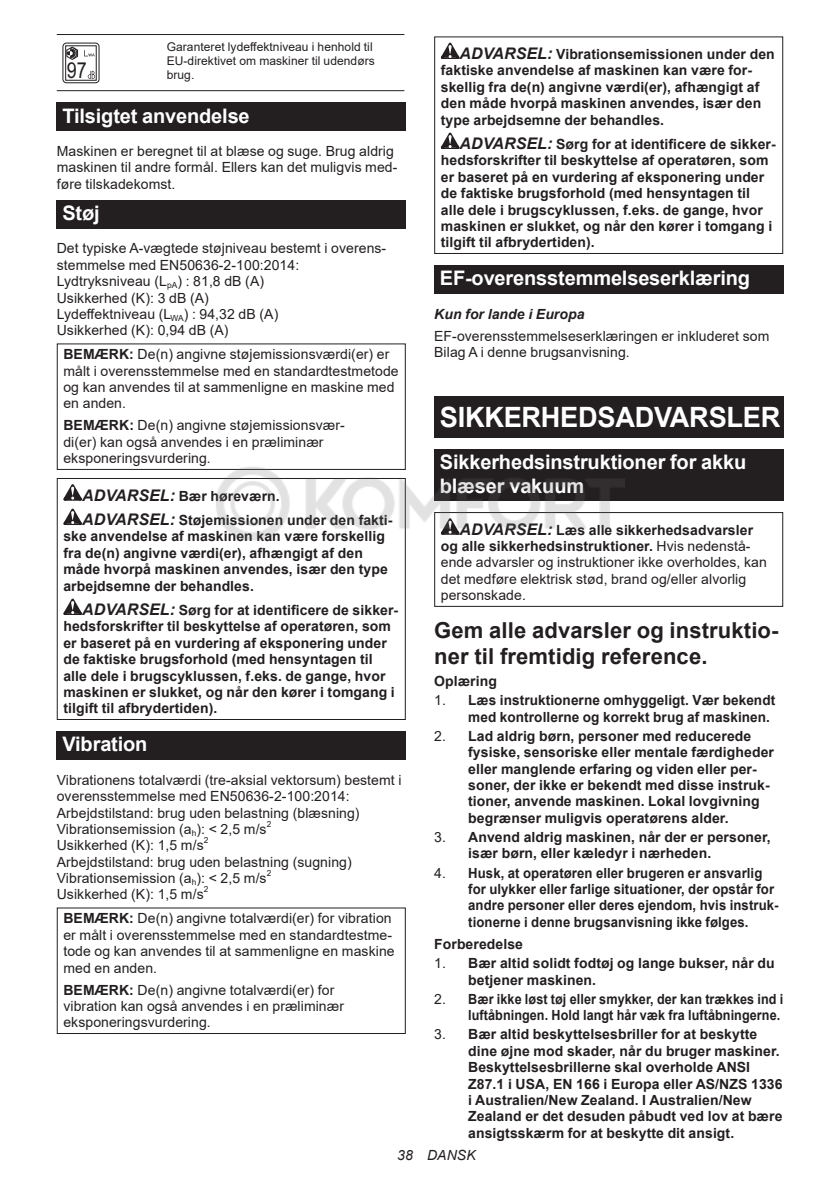
<style>
.page{position:relative;width:840px;height:1191px;background:#fff}
.page>*{position:absolute;margin:0;border:0;box-sizing:border-box;transform-origin:0 0}
.t1{font:700 28px "Arial";letter-spacing:-.01em;color:#fff}
.t2{font:700 22px/25.8px "Arial";letter-spacing:.005em;color:#231f20}
.t3{font:22px "Arial Narrow";color:#231f20}
.t4{font:700 20px/23.4px "Arial";letter-spacing:-.01em;color:#fff}
.t5{font:700 14px/16.4px "Arial";letter-spacing:.005em;color:#231f20}
.t6{font:14px/16.4px "Arial";letter-spacing:.005em;color:#231f20}
.t7{font:700 14px/16.4px "Arial";letter-spacing:.005em;color:#231f20;scale:.94 1}
.t8{font:700 14px/16.4px "Arial";letter-spacing:.005em;color:#231f20;text-align:right;scale:.9 1}
.t9{font:italic 700 14px "Arial";letter-spacing:.005em;color:#231f20}
.t10{font:italic 14px "Arial";letter-spacing:.005em;color:#231f20}
.t11{font:12px/14px "Arial";letter-spacing:.005em;color:#231f20}
.t12{font:8.4px "Arial";color:#231f20}
.s1{font-weight:700}
.s2{font-style:italic;font-size:16px}
.s3{font-weight:700;font-style:italic;font-size:16px}
.s4{font-weight:400}
</style>
<div class="page">
<hr style="left:57px;top:34px;width:104px;height:1px;background:#231f20">
<hr style="left:161px;top:34px;width:243px;height:1px;background:#231f20">
<hr style="left:57px;top:90px;width:104px;height:1px;background:#231f20">
<hr style="left:161px;top:90px;width:243px;height:1px;background:#231f20">
<svg style="left:84px;top:50px;width:10px;height:6px"></svg>
<div style="left:65px;top:45px;width:31px;height:36px;border:1px solid #231f20"></div>
<svg style="left:88px;top:71px;width:7px;height:8px"></svg>
<svg style="left:66px;top:47px;width:12px;height:13px"></svg>
<div style="left:62px;top:43px;width:37px;height:40px;border:1px solid #231f20;border-radius:4px"></div>
<div style="left:57px;top:102px;width:348px;height:29px;background:#231f20"></div>
<div style="left:57px;top:200px;width:348px;height:28px;background:#231f20"></div>
<div style="left:57px;top:343px;width:348px;height:127px;border:1px solid #231f20"></div>
<svg style="left:63px;top:484px;width:19px;height:16px"></svg>
<svg style="left:63px;top:508px;width:19px;height:17px"></svg>
<svg style="left:63px;top:598px;width:19px;height:17px"></svg>
<div style="left:57px;top:478px;width:348px;height:242px;border:1px solid #231f20"></div>
<div style="left:57px;top:731px;width:348px;height:29px;background:#231f20"></div>
<div style="left:57px;top:907px;width:348px;height:127px;border:1px solid #231f20"></div>
<svg style="left:440px;top:43px;width:19px;height:16px"></svg>
<svg style="left:440px;top:133px;width:19px;height:16px"></svg>
<div style="left:434px;top:36px;width:348px;height:218px;border:1px solid #231f20"></div>
<div style="left:434px;top:265px;width:348px;height:29px;background:#231f20"></div>
<div style="left:434px;top:397px;width:348px;height:41px;background:#231f20"></div>
<div style="left:434px;top:449px;width:348px;height:52px;background:#231f20"></div>
<div style="left:434px;top:512px;width:348px;height:95px;border:1px solid #231f20"></div>
<img style="left:210px;top:457px;width:419px;height:92px">
<p class="t11" style="left:167px;top:39px;width:209px">Garanteret lydeffektniveau i henhold til<br>EU-direktivet om maskiner til udendørs brug.</p>
<h3 class="t4" style="left:62px;top:105px;width:189px">Tilsigtet anvendelse</h3>
<p class="t6" style="left:57px;top:143px;width:342px">Maskinen er beregnet til at blæse og suge. Brug aldrig maskinen til andre formål. Ellers kan det muligvis med&shy;føre tilskadekomst.</p>
<h3 class="t4" style="left:62px;top:201px;width:39px">Støj</h3>
<p class="t6" style="left:57px;top:240px;width:331px">Det typiske A-vægtede støjniveau bestemt i overens&shy;stemmelse med EN50636-2-100:2014:<br>Lydtryksniveau (L<sub>pA</sub>) : 81,8 dB (A)<br>Usikkerhed (K): 3 dB (A)<br>Lydeffektniveau (L<sub>WA</sub>) : 94,32 dB (A)<br>Usikkerhed (K): 0,94 dB (A)</p>
<p class="t6" style="left:63px;top:346px;width:336px"><span class="s1">BEMÆRK:</span> De(n) angivne støjemissionsværdi(er) er målt i overensstemmelse med en standardtestmetode og kan anvendes til at sammenligne en maskine med en anden.</p>
<p class="t6" style="left:63px;top:417px;width:283px"><span class="s1">BEMÆRK:</span> De(n) angivne støjemissionsvær&shy;di(er) kan også anvendes i en præliminær eksponeringsvurdering.</p>
<p class="t5" style="left:82px;top:484px;width:312px;line-height:24.4px"><span class="s2">ADVARSEL:</span> Bær høreværn.<br><span class="s2">ADVARSEL:</span> Støjemissionen under den fakti-</p>
<p class="t5" style="left:63px;top:529px;width:326px">ske anvendelse af maskinen kan være forskellig fra de(n) angivne værdi(er), afhængigt af den måde hvorpå maskinen anvendes, især den type arbejdsemne der behandles.</p>
<p class="t5" style="left:63px;top:602px;width:336px;text-indent:19px"><span class="s2">ADVARSEL:</span> Sørg for at identificere de sikker&shy;hedsforskrifter til beskyttelse af operatøren, som er baseret på en vurdering af eksponering under de faktiske brugsforhold (med hensyntagen til alle dele i brugscyklussen, f.eks. de gange, hvor maskinen er slukket, og når den kører i tomgang i tilgift til afbrydertiden).</p>
<h3 class="t4" style="left:62px;top:734px;width:86px">Vibration</h3>
<p class="t6" style="left:57px;top:771px;width:346px">Vibrationens totalværdi (tre-aksial vektorsum) bestemt i overensstemmelse med EN50636-2-100:2014:<br>Arbejdstilstand: brug uden belastning (blæsning)<br>Vibrationsemission (a<sub>h</sub>): &lt; 2,5 m/s</p>
<h2 class="t3" style="left:67px;top:58px;width:22px">97</h2>
<p class="t12" style="left:266px;top:820px;width:6px">2</p>
<p class="t6" style="left:57px;top:837px;width:148px">Usikkerhed (K): 1,5 m/s</p>
<p class="t12" style="left:204px;top:837px;width:6px">2</p>
<p class="t6" style="left:57px;top:853px;width:296px">Arbejdstilstand: brug uden belastning (sugning)<br>Vibrationsemission (a<sub>h</sub>): &lt; 2,5 m/s</p>
<p class="t12" style="left:266px;top:870px;width:6px">2</p>
<p class="t6" style="left:57px;top:886px;width:148px">Usikkerhed (K): 1,5 m/s</p>
<p class="t12" style="left:204px;top:886px;width:6px">2</p>
<p class="t6" style="left:63px;top:910px;width:332px"><span class="s1">BEMÆRK:</span> De(n) angivne totalværdi(er) for vibration er målt i overensstemmelse med en standardtestme&shy;tode og kan anvendes til at sammenligne en maskine med en anden.</p>
<p class="t6" style="left:63px;top:982px;width:282px"><span class="s1">BEMÆRK:</span> De(n) angivne totalværdi(er) for vibration kan også anvendes i en præliminær eksponeringsvurdering.</p>
<p class="t5" style="left:440px;top:47px;width:335px;text-indent:19px"><span class="s2">ADVARSEL:</span> Vibrationsemissionen under den faktiske anvendelse af maskinen kan være for&shy;skellig fra de(n) angivne værdi(er), afhængigt af den måde hvorpå maskinen anvendes, især den type arbejdsemne der behandles.</p>
<p class="t5" style="left:440px;top:136px;width:336px;text-indent:19px"><span class="s2">ADVARSEL:</span> Sørg for at identificere de sikker&shy;hedsforskrifter til beskyttelse af operatøren, som er baseret på en vurdering af eksponering under de faktiske brugsforhold (med hensyntagen til alle dele i brugscyklussen, f.eks. de gange, hvor maskinen er slukket, og når den kører i tomgang i tilgift til afbrydertiden).</p>
<h3 class="t4" style="left:439px;top:268px;width:312px">EF-overensstemmelseserklæring</h3>
<p class="t9" style="left:434px;top:308px;width:152px">Kun for lande i Europa</p>
<p class="t6" style="left:434px;top:327px;width:336px">EF-overensstemmelseserklæringen er inkluderet som<br>Bilag A i denne brugsanvisning.</p>
<h1 class="t1" style="left:439px;top:405px;width:342px">SIKKERHEDSADVARSLER</h1>
<h3 class="t4" style="left:439px;top:452px;width:308px">Sikkerhedsinstruktioner for akku blæser vakuum</h3>
<p class="t6" style="left:440px;top:521px;width:327px;text-indent:19px"><span class="s3">ADVARSEL:</span> <span class="s1">Læs alle sikkerhedsadvarsler og alle sikkerhedsinstruktioner.</span> Hvis nedenstå&shy;ende advarsler og instruktioner ikke overholdes, kan det medføre elektrisk stød, brand og/eller alvorlig personskade.</p>
<h2 class="t2" style="left:434px;top:619px;width:345px">Gem alle advarsler og instruktio&shy;ner til fremtidig reference.</h2>
<p class="t5" style="left:434px;top:674px;width:64px">Oplæring</p>
<p class="t5" style="left:468px;top:693px;width:308px;text-indent:-34px"><span class="s4">1.</span> Læs instruktionerne omhyggeligt. Vær bekendt med kontrollerne og korrekt brug af maskinen.</p>
<p class="t5" style="left:468px;top:729px;width:307px;text-indent:-34px"><span class="s4">2.</span> Lad aldrig børn, personer med reducerede fysiske, sensoriske eller mentale færdigheder eller manglende erfaring og viden eller per&shy;soner, der ikke er bekendt med disse instruk&shy;tioner, anvende maskinen. Lokal lovgivning begrænser muligvis operatørens alder.</p>
<p class="t5" style="left:468px;top:830px;width:304px;text-indent:-34px"><span class="s4">3.</span> Anvend aldrig maskinen, når der er personer, især børn, eller kæledyr i nærheden.</p>
<p class="t7" style="left:468px;top:865px;width:331px;text-indent:-34px"><span class="s4">4.</span> Husk, at operatøren eller brugeren er ansvarlig for ulykker eller farlige situationer, der opstår for andre personer eller deres ejendom, hvis instruk&shy;tionerne i denne brugsanvisning ikke følges.</p>
<p class="t5" style="left:434px;top:937px;width:90px">Forberedelse</p>
<p class="t5" style="left:468px;top:955px;width:308px;text-indent:-34px"><span class="s4">1.</span> Bær altid solidt fodtøj og lange bukser, når du betjener maskinen.</p>
<p class="t8" style="left:434px;top:990px;width:389px"><span class="s4">2.</span> Bær ikke løst tøj eller smykker, der kan trækkes ind i luftåbningen. Hold langt hår væk fra luftåbningerne.</p>
<p class="t5" style="left:468px;top:1027px;width:315px;text-indent:-34px"><span class="s4">3.</span> Bær altid beskyttelsesbriller for at beskytte dine øjne mod skader, når du bruger maskiner.<br>Beskyttelsesbrillerne skal overholde ANSI Z87.1 i USA, EN 166 i Europa eller AS/NZS 1336 i Australien/New Zealand. I Australien/New Zealand er det desuden påbudt ved lov at bære ansigtsskærm for at beskytte dit ansigt.</p>
<p class="t10" style="left:397px;top:1147px;width:80px">38 DANSK</p>
</div>
